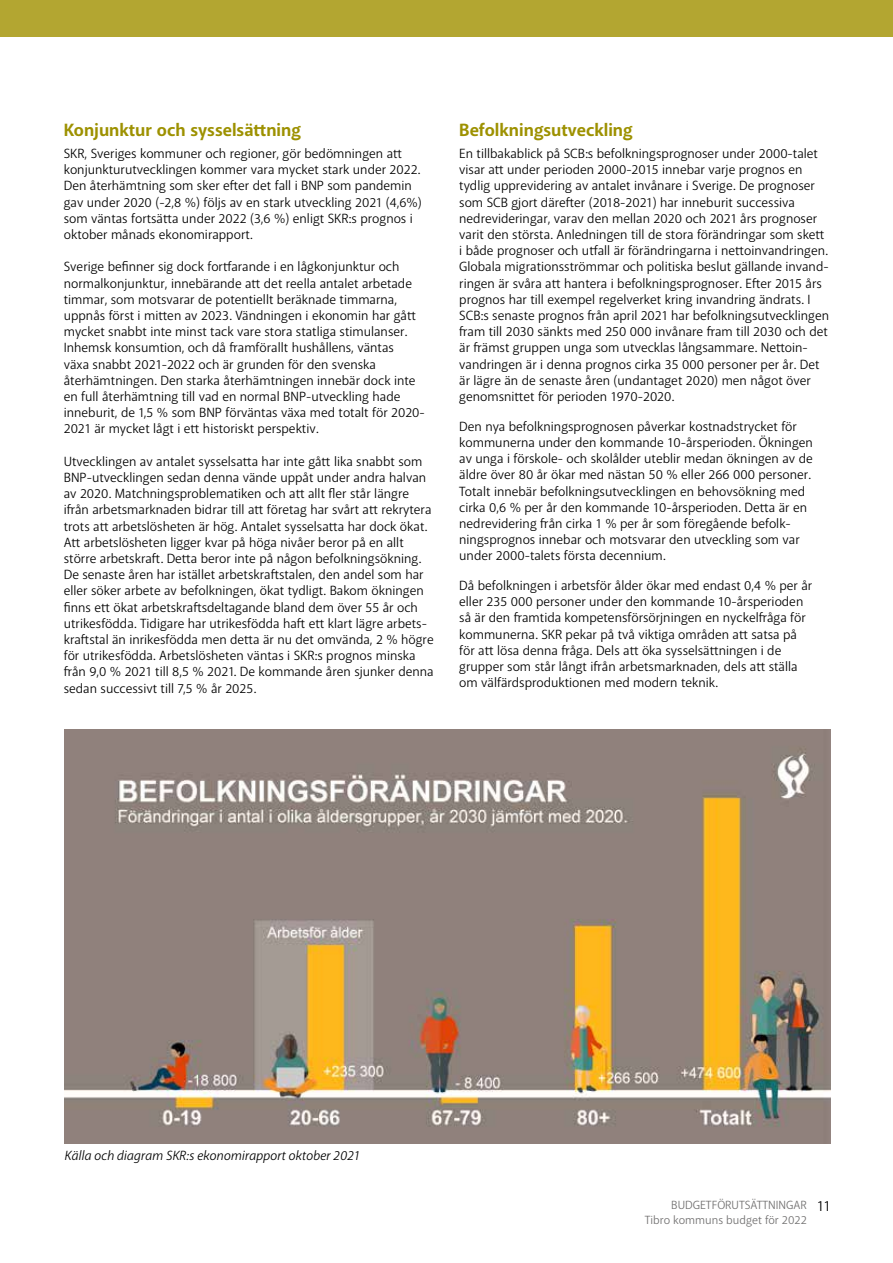
<style>
.page{position:relative;width:893px;height:1263px;background:#fff}
.page>*{position:absolute;margin:0;border:0;box-sizing:border-box;transform-origin:0 0}
.t1{font:700 18px "Akagi Pro";color:#9d9100}
.t2{font:15px "Akagi Pro";color:#000}
.t3{font:13.5px/16.2px "Akagi Pro";color:#000}
.t4{font:italic 13.5px "Akagi Pro";color:#000}
.t5{font:12px/15px "Akagi Pro";color:#706f6f;text-align:right}
</style>
<div class="page">
<div style="left:0;top:0;width:893px;height:36px;background:#b3a631"></div>
<img style="left:65px;top:729px;width:765px;height:414px">
<h1 class="t1" style="left:64px;top:119px;width:239px">Konjunktur och sysselsättning</h1>
<p class="t3" style="left:64px;top:145px;width:359px">SKR, Sveriges kommuner och regioner, gör bedömningen att konjunkturutvecklingen kommer vara mycket stark under 2022.<br>Den återhämtning som sker efter det fall i BNP som pandemin gav under 2020 (-2,8 %) följs av en stark utveckling 2021 (4,6%) som väntas fortsätta under 2022 (3,6 %) enligt SKR:s prognos i oktober månads ekonomirapport.</p>
<p class="t3" style="left:64px;top:259px;width:363px">Sverige befinner sig dock fortfarande i en lågkonjunktur och normalkonjunktur, innebärande att det reella antalet arbetade timmar, som motsvarar de potentiellt beräknade timmarna, uppnås först i mitten av 2023. Vändningen i ekonomin har gått mycket snabbt inte minst tack vare stora statliga stimulanser.<br>Inhemsk konsumtion, och då framförallt hushållens, väntas<br>växa snabbt 2021-2022 och är grunden för den svenska återhämtningen. Den starka återhämtningen innebär dock inte en full återhämtning till vad en normal BNP-utveckling hade inneburit, de 1,5 % som BNP förväntas växa med totalt för 2020- 2021 är mycket lågt i ett historiskt perspektiv.</p>
<p class="t3" style="left:64px;top:453px;width:371px">Utvecklingen av antalet sysselsatta har inte gått lika snabbt som BNP-utvecklingen sedan denna vände uppåt under andra halvan av 2020. Matchningsproblematiken och att allt fler står längre ifrån arbetsmarknaden bidrar till att företag har svårt att rekrytera trots att arbetslösheten är hög. Antalet sysselsatta har dock ökat.<br>Att arbetslösheten ligger kvar på höga nivåer beror på en allt större arbetskraft. Detta beror inte på någon befolkningsökning.<br>De senaste åren har istället arbetskraftstalen, den andel som har eller söker arbete av befolkningen, ökat tydligt. Bakom ökningen finns ett ökat arbetskraftsdeltagande bland dem över 55 år och utrikesfödda. Tidigare har utrikesfödda haft ett klart lägre arbets&shy;kraftstal än inrikesfödda men detta är nu det omvända, 2 % högre för utrikesfödda. Arbetslösheten väntas i SKR:s prognos minska från 9,0 % 2021 till 8,5 % 2021. De kommande åren sjunker denna sedan successivt till 7,5 % år 2025.</p>
<h1 class="t1" style="left:459px;top:119px;width:175px">Befolkningsutveckling</h1>
<p class="t3" style="left:459px;top:145px;width:371px">En tillbakablick på SCB:s befolkningsprognoser under 2000-talet visar att under perioden 2000-2015 innebar varje prognos en tydlig upprevidering av antalet invånare i Sverige. De prognoser som SCB gjort därefter (2018-2021) har inneburit successiva nedrevideringar, varav den mellan 2020 och 2021 års prognoser varit den största. Anledningen till de stora förändringar som skett i både prognoser och utfall är förändringarna i nettoinvandringen.<br>Globala migrationsströmmar och politiska beslut gällande invand&shy;ringen är svåra att hantera i befolkningsprognoser. Efter 2015 års prognos har till exempel regelverket kring invandring ändrats. I SCB:s senaste prognos från april 2021 har befolkningsutvecklingen fram till 2030 sänkts med 250 000 invånare fram till 2030 och det är främst gruppen unga som utvecklas långsammare. Nettoin&shy;vandringen är i denna prognos cirka 35 000 personer per år. Det är lägre än de senaste åren (undantaget 2020) men något över genomsnittet för perioden 1970-2020.</p>
<p class="t3" style="left:459px;top:418px;width:355px">Den nya befolkningsprognosen påverkar kostnadstrycket för kommunerna under den kommande 10-årsperioden. Ökningen av unga i förskole- och skolålder uteblir medan ökningen av de äldre över 80 år ökar med nästan 50 % eller 266 000 personer.<br>Totalt innebär befolkningsutvecklingen en behovsökning med cirka 0,6 % per år den kommande 10-årsperioden. Detta är en nedrevidering från cirka 1 % per år som föregående befolk&shy;ningsprognos innebar och motsvarar den utveckling som var under 2000-talets första decennium.</p>
<p class="t3" style="left:459px;top:577px;width:355px">Då befolkningen i arbetsför ålder ökar med endast 0,4 % per år eller 235 000 personer under den kommande 10-årsperioden så är den framtida kompetensförsörjningen en nyckelfråga för kommunerna. SKR pekar på två viktiga områden att satsa på för att lösa denna fråga. Dels att öka sysselsättningen i de grupper som står långt ifrån arbetsmarknaden, dels att ställa om välfärdsproduktionen med modern teknik.</p>
<p class="t4" style="left:65px;top:1147px;width:296px">Källa och diagram SKR:s ekonomirapport oktober 2021</p>
<p class="t5" style="left:645px;top:1197px;width:164px">BUDGETFÖRUTSÄTTNINGAR<br>Tibro kommuns budget för 2022</p>
<p class="t2" style="left:817px;top:1197px;width:15px">11</p>
</div>
